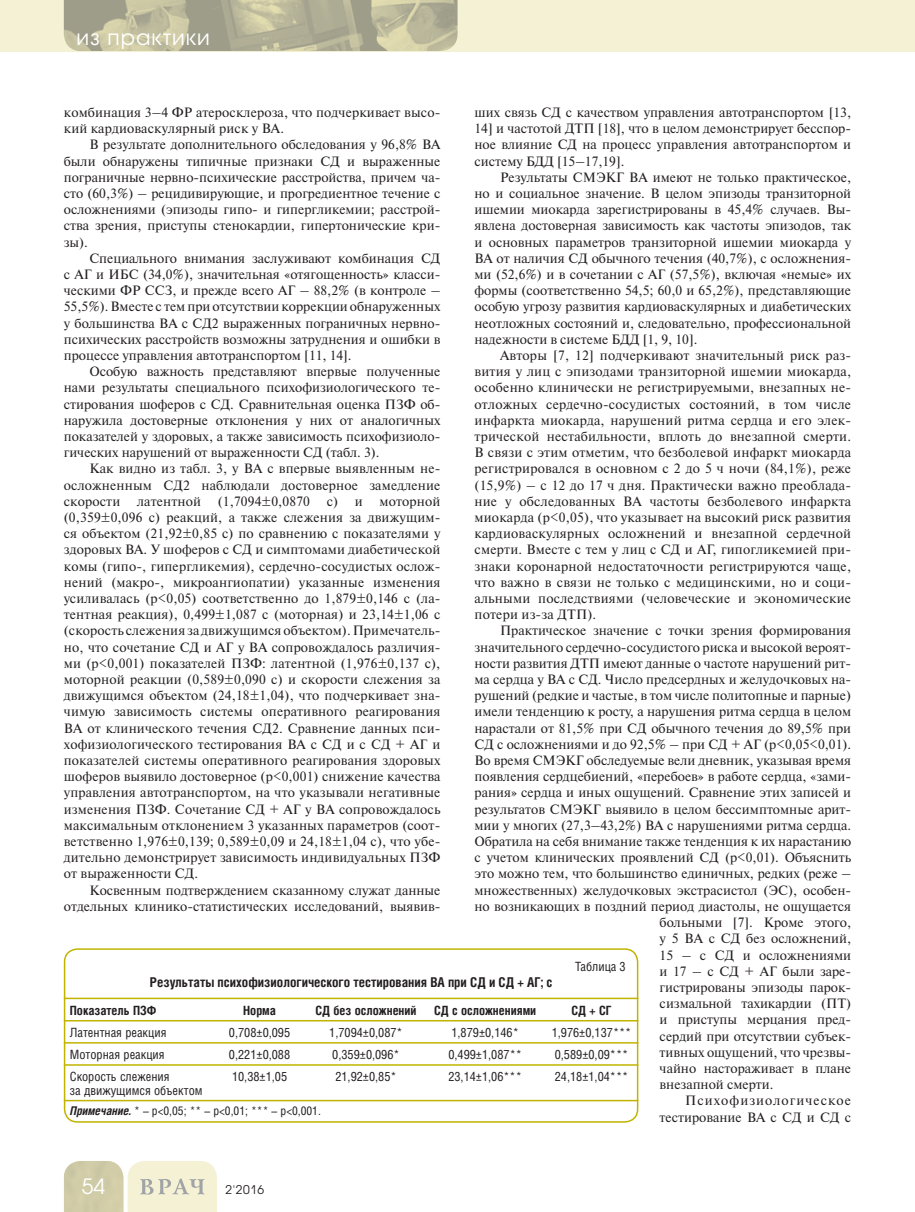
<style>
.page{position:relative;width:915px;height:1212px;background:#fff}
.page>*{position:absolute;margin:0;border:0;box-sizing:border-box;transform-origin:0 0}
.t1{font:21px "Avant Garde Gothic C";letter-spacing:.05em;color:#fff}
.t2{font:13.5px/16.2px "Newton C";color:#231f20;text-align:justify}
.t3{font:700 13.5px "Helios Cond";color:#231f20}
.t4{font:13.5px "Newton C";letter-spacing:.08em;color:#231f20}
.t5{font:12.75px/13.5px "Helios Cond";color:#231f20}
.t6{font:700 12.75px "Helios Cond";color:#231f20}
.t7{font:12px "Helios Cond";color:#231f20}
.t8{font:12px "Avant Garde Gothic C";color:#231f20}
.s1{font-weight:700;font-style:italic}
</style>
<div class="page">
<div style="left:0;top:0;width:914px;height:51px;background:#f5f1d5"></div>
<svg style="left:64px;top:1161px;width:153px;height:51px;background:#e3e0c3"></svg>
<img style="left:64px;top:0;width:393px;height:51px">
<div style="left:64px;top:948px;width:574px;height:175px;border:2px solid #c1b400;border-radius:13px"></div>
<hr style="left:64px;top:998px;width:574px;height:1px;background:#c1b400">
<hr style="left:64px;top:1020px;width:574px;height:1px;background:#c1b400">
<hr style="left:64px;top:1042px;width:574px;height:1px;background:#c1b400">
<hr style="left:64px;top:1064px;width:574px;height:2px;background:#c1b400">
<hr style="left:64px;top:1100px;width:574px;height:1px;background:#c1b400">
<h1 class="t1" style="left:77px;top:27px;width:135px">из практики</h1>
<p class="t2" style="left:64px;top:106px;width:378px">комбинация 3–4 ФР атеросклероза, что подчеркивает высо&shy;кий кардиоваскулярный риск у ВА.</p>
<p class="t2" style="left:64px;top:138px;width:378px;text-indent:26px">В результате дополнительного обследования у 96,8% ВА были обнаружены типичные признаки СД и выраженные пограничные нервно-психические расстройства, причем ча&shy;сто (60,3%) – рецидивирующие, и прогредиентное течение с осложнениями (эпизоды гипо- и гипергликемии; расстрой&shy;ства зрения, приступы стенокардии, гипертонические кри&shy;зы).</p>
<p class="t2" style="left:64px;top:251px;width:378px;text-indent:26px">Специального внимания заслуживают комбинация СД с АГ и ИБС (34,0%), значительная «отягощенность» класси&shy;ческими ФР ССЗ, и прежде всего АГ – 88,2% (в контроле – 55,5%). Вместе с тем при отсутствии коррекции обнаруженных у большинства ВА с СД2 выраженных пограничных нервно&shy;психических расстройств возможны затруднения и ошибки в процессе управления автотранспортом [11, 14].</p>
<p class="t2" style="left:64px;top:365px;width:378px;text-indent:26px">Особую важность представляют впервые полученные нами результаты специального психофизиологического те&shy;стирования шоферов с СД. Сравнительная оценка ПЗФ об&shy;наружила достоверные отклонения у них от аналогичных показателей у здоровых, а также зависимость психофизиоло&shy;гических нарушений от выраженности СД (табл. 3).</p>
<p class="t2" style="left:64px;top:462px;width:378px;text-indent:26px">Как видно из табл. 3, у ВА с впервые выявленным не&shy;осложненным СД2 наблюдали достоверное замедление скорости латентной (1,7094±0,0870 с) и моторной (0,359±0,096 с) реакций, а также слежения за движущим&shy;ся объектом (21,92±0,85 с) по сравнению с показателями у здоровых ВА. У шоферов с СД и симптомами диабетической комы (гипо-, гипергликемия), сердечно-сосудистых ослож&shy;нений (макро-, микроангиопатии) указанные изменения усиливалась (р&lt;0,05) соответственно до 1,879±0,146 с (ла&shy;тентная реакция), 0,499±1,087 с (моторная) и 23,14±1,06 с (скорость слежения за движущимся объектом). Примечатель&shy;но, что сочетание СД и АГ у ВА сопровождалось различия&shy;ми (р&lt;0,001) показателей ПЗФ: латентной (1,976±0,137 с), моторной реакции (0,589±0,090 с) и скорости слежения за движущимся объектом (24,18±1,04), что подчеркивает зна&shy;чимую зависимость системы оперативного реагирования ВА от клинического течения СД2. Сравнение данных пси&shy;хофизиологического тестирования ВА с СД и с CД + АГ и показателей системы оперативного реагирования здоровых шоферов выявило достоверное (р&lt;0,001) снижение качества управления автотранспортом, на что указывали негативные изменения ПЗФ. Сочетание СД + АГ у ВА сопровождалось максимальным отклонением 3 указанных параметров (соот&shy;ветственно 1,976±0,139; 0,589±0,09 и 24,18±1,04 с), что убе&shy;дительно демонстрирует зависимость индивидуальных ПЗФ от выраженности СД.</p>
<p class="t2" style="left:64px;top:883px;width:378px;text-align:right">Косвенным подтверждением сказанному служат данные отдельных клинико-статистических исследований, выявив-</p>
<p class="t2" style="left:474px;top:106px;width:378px">ших связь СД с качеством управления автотранспортом [13, 14] и частотой ДТП [18], что в целом демонстрирует бесспор&shy;ное влияние СД на процесс управления автотранспортом и систему БДД [15–17,19].</p>
<p class="t2" style="left:474px;top:170px;width:378px;text-indent:26px">Результаты СМЭКГ ВА имеют не только практическое, но и социальное значение. В целом эпизоды транзиторной ишемии миокарда зарегистрированы в 45,4% случаев. Вы&shy;явлена достоверная зависимость как частоты эпизодов, так и основных параметров транзиторной ишемии миокарда у ВА от наличия СД обычного течения (40,7%), с осложнения&shy;ми (52,6%) и в сочетании с АГ (57,5%), включая «немые» их формы (соответственно 54,5; 60,0 и 65,2%), представляющие особую угрозу развития кардиоваскулярных и диабетических неотложных состояний и, следовательно, профессиональной надежности в системе БДД [1, 9, 10].</p>
<p class="t2" style="left:474px;top:349px;width:378px;text-indent:26px">Авторы [7, 12] подчеркивают значительный риск раз&shy;вития у лиц с эпизодами транзиторной ишемии миокарда, особенно клинически не регистрируемыми, внезапных не&shy;отложных сердечно-сосудистых состояний, в том числе инфаркта миокарда, нарушений ритма сердца и его элек&shy;трической нестабильности, вплоть до внезапной смерти.<br>В связи с этим отметим, что безболевой инфаркт миокарда регистрировался в основном с 2 до 5 ч ночи (84,1%), реже (15,9%) – с 12 до 17 ч дня. Практически важно преоблада&shy;ние у обследованных ВА частоты безболевого инфаркта миокарда (р&lt;0,05), что указывает на высокий риск развития кардиоваскулярных осложнений и внезапной сердечной смерти. Вместе с тем у лиц с СД и АГ, гипогликемией при&shy;знаки коронарной недостаточности регистрируются чаще, что важно в связи не только с медицинскими, но и соци&shy;альными последствиями (человеческие и экономические потери из-за ДТП).</p>
<p class="t2" style="left:500px;top:624px;width:352px">Практическое значение с точки зрения формирования</p>
<p class="t2" style="left:474px;top:640px;width:378px">значительного сердечно-сосудистого риска и высокой вероят-</p>
<p class="t2" style="left:474px;top:656px;width:378px">ности развития ДТП имеют данные о частоте нарушений рит-</p>
<p class="t2" style="left:474px;top:673px;width:378px">ма сердца у ВА с СД. Число предсердных и желудочковых на-</p>
<p class="t2" style="left:474px;top:689px;width:378px">рушений (редкие и частые, в том числе политопные и парные)</p>
<p class="t2" style="left:474px;top:705px;width:378px">имели тенденцию к росту, а нарушения ритма сердца в целом</p>
<p class="t2" style="left:474px;top:721px;width:378px">нарастали от 81,5% при СД обычного течения до 89,5% при</p>
<p class="t2" style="left:474px;top:737px;width:378px">СД с осложнениями и до 92,5% – при СД + АГ (р&lt;0,05&lt;0,01).</p>
<p class="t2" style="left:474px;top:754px;width:378px">Во время СМЭКГ обследуемые вели дневник, указывая время</p>
<p class="t2" style="left:474px;top:770px;width:378px">появления сердцебиений, «перебоев» в работе сердца, «зами-</p>
<p class="t2" style="left:474px;top:786px;width:378px">рания» сердца и иных ощущений. Сравнение этих записей и</p>
<p class="t2" style="left:474px;top:802px;width:378px">результатов СМЭКГ выявило в целом бессимптомные арит-</p>
<p class="t2" style="left:474px;top:818px;width:378px">мии у многих (27,3–43,2%) ВА с нарушениями ритма сердца.</p>
<p class="t2" style="left:474px;top:835px;width:378px">Обратила на себя внимание также тенденция к их нарастанию</p>
<p class="t2" style="left:474px;top:851px;width:378px">с учетом клинических проявлений СД (р&lt;0,01). Объяснить</p>
<p class="t2" style="left:474px;top:867px;width:378px">это можно тем, что большинство единичных, редких (реже –</p>
<p class="t2" style="left:474px;top:883px;width:378px">множественных) желудочковых экстрасистол (ЭС), особен-</p>
<p class="t2" style="left:474px;top:899px;width:378px">но возникающих в поздний период диастолы, не ощущается</p>
<p class="t2" style="left:659px;top:916px;width:193px">больными [7]. Кроме этого,</p>
<p class="t2" style="left:659px;top:932px;width:193px">у 5 ВА с СД без осложнений,</p>
<p class="t2" style="left:659px;top:948px;width:193px">15 – с СД и осложнениями</p>
<p class="t2" style="left:659px;top:964px;width:193px">и 17 – с СД + АГ были заре-</p>
<p class="t2" style="left:659px;top:980px;width:193px">гистрированы эпизоды парок-</p>
<p class="t2" style="left:659px;top:997px;width:193px">сизмальной тахикардии (ПТ)</p>
<p class="t2" style="left:659px;top:1013px;width:193px">и приступы мерцания пред-</p>
<p class="t2" style="left:659px;top:1029px;width:193px">сердий при отсутствии субъек-</p>
<p class="t2" style="left:659px;top:1045px;width:193px">тивных ощущений, что чрезвы-</p>
<p class="t2" style="left:659px;top:1061px;width:193px">чайно настораживает в плане</p>
<p class="t2" style="left:659px;top:1078px;width:115px">внезапной смерти.</p>
<p class="t4" style="left:685px;top:1096px;width:167px">Психофизиологическое</p>
<p class="t2" style="left:659px;top:1110px;width:193px">тестирование ВА с СД и СД с</p>
<p class="t5" style="left:575px;top:961px;width:52px">Таблица 3</p>
<p class="t3" style="left:150px;top:977px;width:404px">Результаты психофизиологического тестирования ВА при СД и СД + АГ; с</p>
<p class="t6" style="left:70px;top:1005px;width:88px">Показатель ПЗФ</p>
<p class="t6" style="left:243px;top:1005px;width:34px">Норма</p>
<p class="t6" style="left:315px;top:1005px;width:103px">СД без осложнений</p>
<p class="t6" style="left:434px;top:1005px;width:104px">СД с осложнениями</p>
<p class="t6" style="left:571px;top:1005px;width:42px">СД + СГ</p>
<p class="t5" style="left:70px;top:1027px;width:98px">Латентная реакция</p>
<p class="t5" style="left:229px;top:1027px;width:63px">0,708±0,095</p>
<p class="t5" style="left:329px;top:1027px;width:75px">1,7094±0,087*</p>
<p class="t5" style="left:451px;top:1027px;width:69px">1,879±0,146*</p>
<p class="t5" style="left:551px;top:1027px;width:81px">1,976±0,137***</p>
<p class="t5" style="left:70px;top:1049px;width:96px">Моторная реакция</p>
<p class="t5" style="left:229px;top:1049px;width:63px">0,221±0,088</p>
<p class="t5" style="left:332px;top:1049px;width:69px">0,359±0,096*</p>
<p class="t5" style="left:448px;top:1049px;width:75px">0,499±1,087**</p>
<p class="t5" style="left:554px;top:1049px;width:75px">0,589±0,09***</p>
<p class="t5" style="left:70px;top:1071px;width:134px">Скорость слежения<br>за движущимся объектом</p>
<p class="t5" style="left:232px;top:1071px;width:57px">10,38±1,05</p>
<p class="t5" style="left:335px;top:1071px;width:63px">21,92±0,85*</p>
<p class="t5" style="left:448px;top:1071px;width:75px">23,14±1,06***</p>
<p class="t5" style="left:554px;top:1071px;width:75px">24,18±1,04***</p>
<p class="t7" style="left:70px;top:1106px;width:252px"><span class="s1">Примечание.</span> * – p&lt;0,05; ** – p&lt;0,01; *** – p&lt;0,001.</p>
<h1 class="t1" style="left:82px;top:1177px;width:25px">54</h1>
<p class="t8" style="left:225px;top:1184px;width:40px">2'2016</p>
</div>
